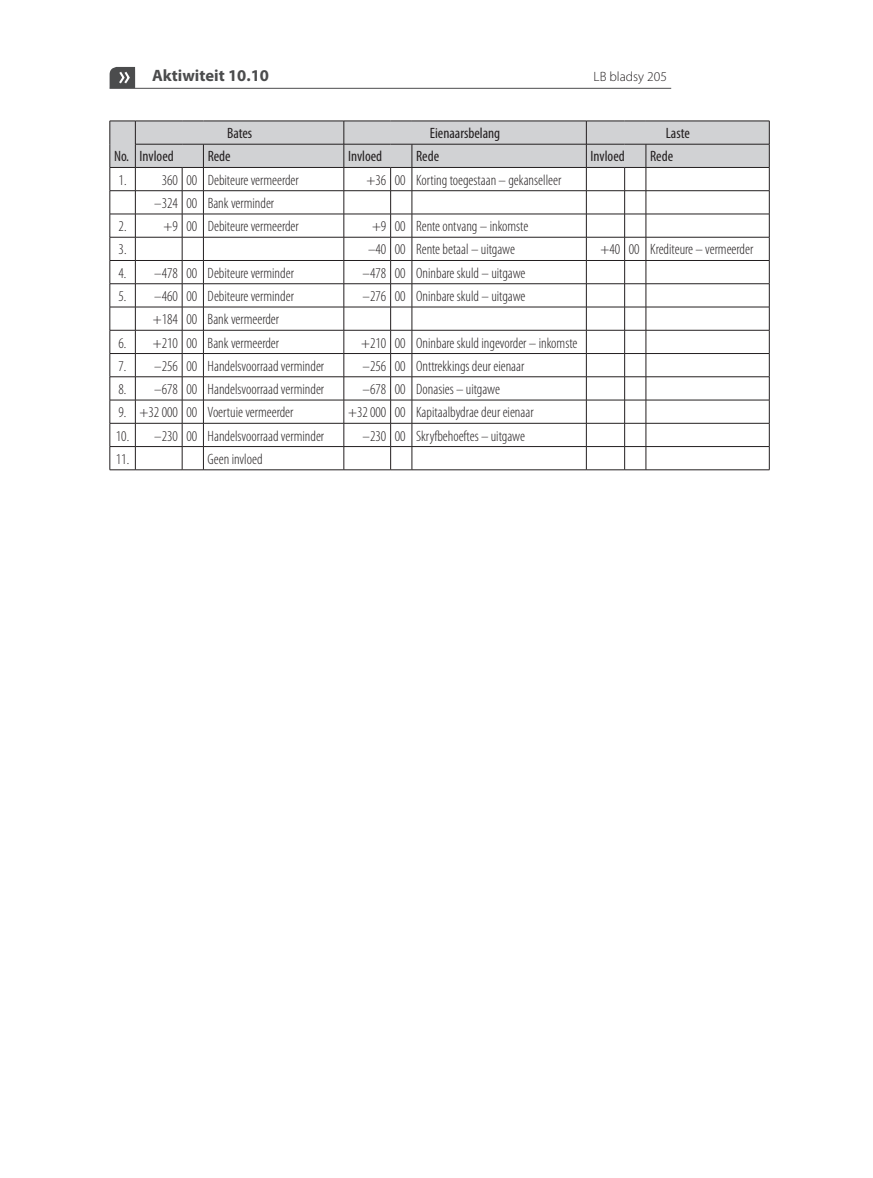
<style>
.page{position:relative;width:873px;height:1178px;background:#fff}
.page>*{position:absolute;margin:0;border:0;box-sizing:border-box;transform-origin:0 0}
.t1{font:700 16.5px "Myriad Pro";color:#4b4c4d}
.t2{font:300 condensed 15px "Myriad Pro";color:#231f20}
.t3{font:condensed 15px "Myriad Pro";color:#231f20}
.t4{font:300 13.5px "Myriad Pro";color:#231f20}
</style>
<div class="page">
<svg style="left:110px;top:121px;width:660px;height:349px"></svg>
<hr style="left:646px;top:469px;width:123px;height:1px;background:#231f20">
<hr style="left:110px;top:88px;width:561px;height:1px;background:#4b4c4d">
<svg style="left:110px;top:67px;width:25px;height:21px"></svg>
<p class="t1" style="left:152px;top:65px;width:118px">Aktiwiteit 10.10</p>
<p class="t4" style="left:593px;top:68px;width:75px">LB bladsy 205</p>
<p class="t3" style="left:227px;top:124px;width:27px">Bates</p>
<p class="t3" style="left:430px;top:124px;width:72px">Eienaarsbelang</p>
<p class="t3" style="left:665px;top:124px;width:26px">Laste</p>
<p class="t3" style="left:140px;top:147px;width:36px">Invloed</p>
<p class="t3" style="left:208px;top:147px;width:25px">Rede</p>
<p class="t3" style="left:348px;top:147px;width:36px">Invloed</p>
<p class="t3" style="left:416px;top:147px;width:25px">Rede</p>
<p class="t3" style="left:590px;top:147px;width:36px">Invloed</p>
<p class="t3" style="left:650px;top:147px;width:25px">Rede</p>
<p class="t2" style="left:119px;top:171px;width:182px">1. 360 00 Debiteure vermeerder</p>
<p class="t2" style="left:366px;top:171px;width:196px">+36 00 Korting toegestaan – gekanselleer</p>
<p class="t2" style="left:154px;top:194px;width:122px">–324 00 Bank verminder</p>
<p class="t2" style="left:119px;top:217px;width:9px">2.</p>
<p class="t2" style="left:163px;top:217px;width:137px">+9 00 Debiteure vermeerder</p>
<p class="t2" style="left:372px;top:217px;width:158px">+9 00 Rente ontvang – inkomste</p>
<p class="t2" style="left:119px;top:241px;width:9px">3.</p>
<p class="t2" style="left:368px;top:241px;width:148px">–40 00 Rente betaal – uitgawe</p>
<p class="t2" style="left:600px;top:241px;width:154px">+40 00 Krediteure – vermeerder</p>
<p class="t2" style="left:119px;top:264px;width:177px">4. –478 00 Debiteure verminder</p>
<p class="t2" style="left:362px;top:264px;width:164px">–478 00 Oninbare skuld – uitgawe</p>
<p class="t2" style="left:119px;top:287px;width:177px">5. –460 00 Debiteure verminder</p>
<p class="t2" style="left:362px;top:287px;width:164px">–276 00 Oninbare skuld – uitgawe</p>
<p class="t2" style="left:153px;top:310px;width:128px">+184 00 Bank vermeerder</p>
<p class="t2" style="left:119px;top:334px;width:162px">6. +210 00 Bank vermeerder</p>
<p class="t2" style="left:361px;top:334px;width:218px">+210 00 Oninbare skuld ingevorder – inkomste</p>
<p class="t2" style="left:119px;top:357px;width:207px">7. –256 00 Handelsvoorraad verminder</p>
<p class="t2" style="left:362px;top:357px;width:163px">–256 00 Onttrekkings deur eienaar</p>
<p class="t2" style="left:119px;top:380px;width:207px">8. –678 00 Handelsvoorraad verminder</p>
<p class="t2" style="left:362px;top:380px;width:139px">–678 00 Donasies – uitgawe</p>
<p class="t2" style="left:119px;top:403px;width:176px">9. +32 000 00 Voertuie vermeerder</p>
<p class="t2" style="left:348px;top:403px;width:187px">+32 000 00 Kapitaalbydrae deur eienaar</p>
<p class="t2" style="left:116px;top:427px;width:210px">10. –230 00 Handelsvoorraad verminder</p>
<p class="t2" style="left:362px;top:427px;width:164px">–230 00 Skryfbehoeftes – uitgawe</p>
<p class="t2" style="left:116px;top:450px;width:15px">11.</p>
<p class="t2" style="left:208px;top:450px;width:56px">Geen invloed</p>
<p class="t3" style="left:114px;top:147px;width:17px">No.</p>
</div>
